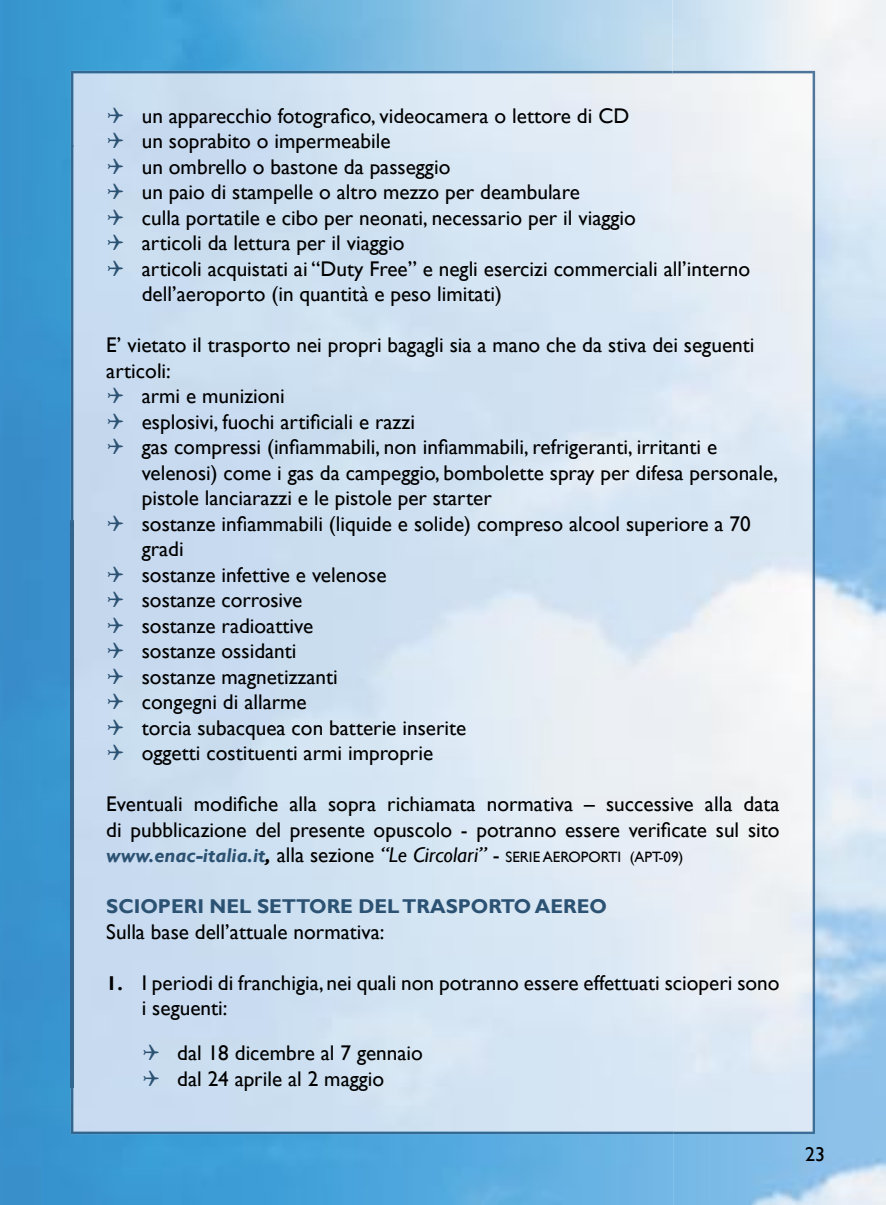
<style>
.page{position:relative;width:886px;height:1205px;background:#fff}
.page>*{position:absolute;margin:0;border:0;box-sizing:border-box;transform-origin:0 0}
.t1{font:21.25px/25.5px "Gill Sans";color:#000}
.t2{font:700 20px "Gill Sans";color:#2c5273}
.t3{font:20px "Gill Sans";color:#000}
.t4{font:15px "Gill Sans";color:#000}
.s1{font-weight:700;font-style:italic;font-size:20px;color:#2c5273}
.s2{font-weight:700;font-style:italic;font-size:20px}
.s3{font-size:21.25px}
.s4{font-style:italic;font-size:21.25px}
.s5{font-weight:700;font-size:20px}
</style>
<div class="page">
<img style="left:3px;top:0;width:669px;height:521px">
<img style="left:672px;top:0;width:214px;height:1205px">
<div style="left:3px;top:521px;width:70px;height:566px;background:#3892cd"></div>
<img style="left:3px;top:1087px;width:671px;height:118px">
<hr style="left:0;top:0;width:3px;height:1205px;background:#3892cd">
<img style="left:158px;top:147px;width:514px;height:374px">
<img style="left:73px;top:521px;width:599px;height:566px">
<img style="left:71px;top:71px;width:601px;height:76px">
<div style="left:71px;top:145px;width:87px;height:376px;background:#c8dbf0"></div>
<img style="left:672px;top:71px;width:143px;height:1063px">
<img style="left:71px;top:1087px;width:603px;height:47px">
<svg style="left:108px;top:107px;width:15px;height:16px"></svg>
<svg style="left:108px;top:133px;width:15px;height:15px"></svg>
<svg style="left:108px;top:158px;width:15px;height:16px"></svg>
<svg style="left:108px;top:184px;width:15px;height:15px"></svg>
<svg style="left:108px;top:209px;width:15px;height:16px"></svg>
<svg style="left:108px;top:235px;width:15px;height:15px"></svg>
<svg style="left:108px;top:260px;width:15px;height:16px"></svg>
<svg style="left:108px;top:388px;width:15px;height:15px"></svg>
<svg style="left:108px;top:413px;width:15px;height:16px"></svg>
<svg style="left:108px;top:439px;width:15px;height:15px"></svg>
<svg style="left:108px;top:515px;width:15px;height:16px"></svg>
<svg style="left:108px;top:566px;width:15px;height:16px"></svg>
<svg style="left:108px;top:592px;width:15px;height:15px"></svg>
<svg style="left:108px;top:617px;width:15px;height:16px"></svg>
<svg style="left:108px;top:643px;width:15px;height:15px"></svg>
<svg style="left:108px;top:668px;width:15px;height:16px"></svg>
<svg style="left:108px;top:694px;width:15px;height:15px"></svg>
<svg style="left:108px;top:719px;width:15px;height:16px"></svg>
<svg style="left:108px;top:745px;width:15px;height:15px"></svg>
<svg style="left:144px;top:1045px;width:15px;height:15px"></svg>
<svg style="left:144px;top:1070px;width:15px;height:16px"></svg>
<p class="t1" style="left:142px;top:103px;width:610px">un apparecchio fotografico, videocamera o lettore di CD<br>un soprabito o impermeabile<br>un ombrello o bastone da passeggio<br>un paio di stampelle o altro mezzo per deambulare<br>culla portatile e cibo per neonati, necessario per il viaggio<br>articoli da lettura per il viaggio<br>articoli acquistati ai “Duty Free” e negli esercizi commerciali all’interno dell’aeroporto (in quantità e peso limitati)</p>
<p class="t1" style="left:106px;top:333px;width:650px">E’ vietato il trasporto nei propri bagagli sia a mano che da stiva dei seguenti</p>
<p class="t1" style="left:106px;top:358px;width:66px">articoli:</p>
<p class="t1" style="left:142px;top:384px;width:145px">armi e munizioni</p>
<p class="t1" style="left:142px;top:409px;width:275px">esplosivi, fuochi artificiali e razzi</p>
<p class="t1" style="left:142px;top:435px;width:577px">gas compressi (infiammabili, non infiammabili, refrigeranti, irritanti e</p>
<p class="t1" style="left:142px;top:460px;width:638px">velenosi) come i gas da campeggio, bombolette spray per difesa personale,</p>
<p class="t1" style="left:142px;top:486px;width:351px">pistole lanciarazzi e le pistole per starter</p>
<p class="t1" style="left:142px;top:511px;width:610px">sostanze infiammabili (liquide e solide) compreso alcool superiore a 70</p>
<p class="t1" style="left:142px;top:537px;width:44px">gradi</p>
<p class="t1" style="left:142px;top:562px;width:246px">sostanze infettive e velenose</p>
<p class="t1" style="left:142px;top:588px;width:162px">sostanze corrosive</p>
<p class="t1" style="left:142px;top:613px;width:173px">sostanze radioattive</p>
<p class="t1" style="left:142px;top:639px;width:156px">sostanze ossidanti</p>
<p class="t1" style="left:142px;top:664px;width:198px">sostanze magnetizzanti</p>
<p class="t1" style="left:142px;top:690px;width:167px">congegni di allarme</p>
<p class="t1" style="left:142px;top:715px;width:326px">torcia subacquea con batterie inserite</p>
<p class="t1" style="left:142px;top:741px;width:293px">oggetti costituenti armi improprie</p>
<p class="t1" style="left:106px;top:792px;width:675px">Eventuali modifiche alla sopra richiamata normativa – successive alla data di pubblicazione del presente opuscolo - potranno essere verificate sul sito</p>
<p class="t4" style="left:106px;top:848px;width:579px"><span class="s1">www.enac-italia.it</span><span class="s2">,</span> <span class="s3">alla sezione</span> <span class="s4">“Le Circolari”</span> <span class="s3">-</span> SERIE AEROPORTI (APT-09)</p>
<p class="t2" style="left:106px;top:894px;width:502px">SCIOPERI NEL SETTORE DEL TRASPORTO AEREO</p>
<p class="t1" style="left:106px;top:919px;width:280px">Sulla base dell’attuale normativa:</p>
<p class="t1" style="left:142px;top:970px;width:639px;text-indent:-35px"><span class="s5">1.</span> I periodi di franchigia, nei quali non potranno essere effettuati scioperi sono i seguenti:</p>
<p class="t1" style="left:177px;top:1041px;width:247px">dal 18 dicembre al 7 gennaio dal 24 aprile al 2 maggio</p>
<p class="t3" style="left:805px;top:1143px;width:21px">23</p>
</div>
